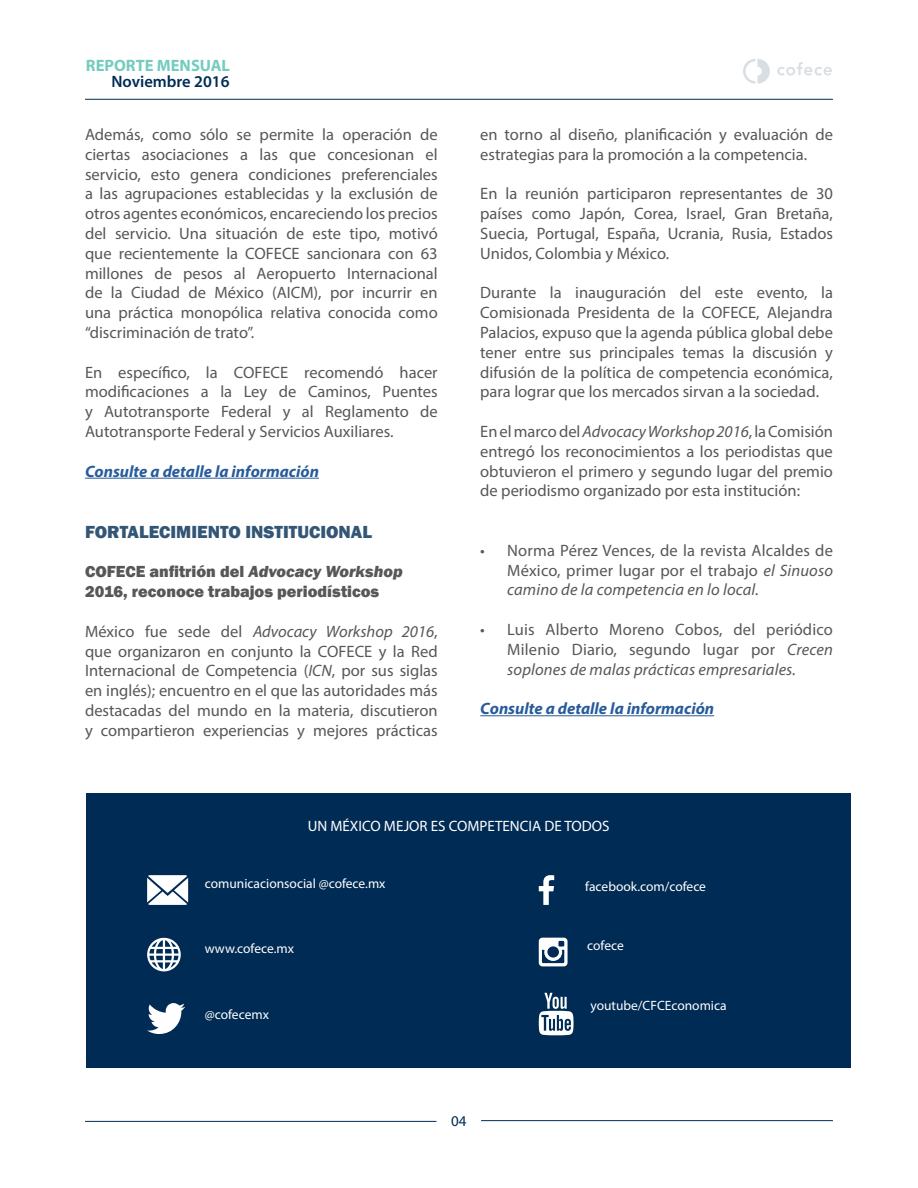
<style>
.page{position:relative;width:918px;height:1188px;background:#fff}
.page>*{position:absolute;margin:0;border:0;box-sizing:border-box;transform-origin:0 0}
.Cuerpo_de_texto{font:800 18px "Franklin Gothic";color:#335676}
.Cuerpo_de_texto-2{font:16.5px/19.8px "Myriad Pro";color:#575756;text-align:justify}
.Subtítulos_Cuerpo_Te{font:800 16.5px/19.8px "Franklin Gothic";color:#575756}
.Cuerpo_de_texto-3{font:italic 700 16.5px "Myriad Pro";color:#275b9b}
.t1{font:700 16.5px "Myriad Pro";color:#73ccbd}
.t2{font:600 16.5px "Myriad Pro";color:#002b54}
.t3{font:15px "Myriad Pro";color:#fff}
.t4{font:15px "Myriad Pro";color:#002b54}
.Cuerpo_de_texto-4{font:13.5px "Myriad Pro";color:#fff}
.s1{font-style:italic}
</style>
<div class="page">
<hr style="left:85px;top:478px;width:234px;height:1px;background:#275b9b">
<hr style="left:85px;top:1121px;width:351px;height:1px;background:#002b54">
<hr style="left:481px;top:1120px;width:352px;height:1px;background:#002b54">
<hr style="left:85px;top:99px;width:748px;height:1px;background:#002b54">
<svg style="left:743px;top:59px;width:27px;height:25px"></svg>
<svg style="left:777px;top:62px;width:55px;height:14px"></svg>
<hr style="left:480px;top:715px;width:234px;height:1px;background:#275b9b">
<div style="left:86px;top:793px;width:764px;height:274px;background:#002b54"></div>
<svg style="left:147px;top:875px;width:41px;height:30px"></svg>
<svg style="left:147px;top:1003px;width:38px;height:31px"></svg>
<svg style="left:147px;top:938px;width:34px;height:33px"></svg>
<svg style="left:539px;top:875px;width:15px;height:30px"></svg>
<svg style="left:539px;top:938px;width:29px;height:28px"></svg>
<svg style="left:539px;top:993px;width:35px;height:42px"></svg>
<p class="t1" style="left:86px;top:55px;width:146px">REPORTE MENSUAL</p>
<p class="t2" style="left:111px;top:71px;width:120px">Noviembre 2016</p>
<p class="Cuerpo_de_texto-2" style="left:85px;top:124px;width:354px">Además, como sólo se permite la operación de ciertas asociaciones a las que concesionan el servicio, esto genera condiciones preferenciales a las agrupaciones establecidas y la exclusión de otros agentes económicos, encareciendo los precios del servicio. Una situación de este tipo, motivó que recientemente la COFECE sancionara con 63 millones de pesos al Aeropuerto Internacional de la Ciudad de México (AICM), por incurrir en una práctica monopólica relativa conocida como “discriminación de trato”.</p>
<p class="Cuerpo_de_texto-2" style="left:85px;top:362px;width:354px">En específico, la COFECE recomendó hacer modificaciones a la Ley de Caminos, Puentes y Autotransporte Federal y al Reglamento de Autotransporte Federal y Servicios Auxiliares.</p>
<p class="Cuerpo_de_texto-3" style="left:85px;top:460px;width:235px">Consulte a detalle la información</p>
<p class="Cuerpo_de_texto" style="left:85px;top:520px;width:289px">FORTALECIMIENTO INSTITUCIONAL</p>
<p class="Subtítulos_Cuerpo_Te" style="left:85px;top:562px;width:319px">COFECE anfitrión del <span class="s1">Advocacy Workshop<br></span>2016, reconoce trabajos periodísticos</p>
<p class="Cuerpo_de_texto-2" style="left:85px;top:621px;width:354px">México fue sede del <span class="s1">Advocacy Workshop 2016</span>, que organizaron en conjunto la COFECE y la Red Internacional de Competencia (<span class="s1">ICN</span>, por sus siglas en inglés); encuentro en el que las autoridades más destacadas del mundo en la materia, discutieron y compartieron experiencias y mejores prácticas</p>
<p class="Cuerpo_de_texto-2" style="left:480px;top:124px;width:354px">en torno al diseño, planificación y evaluación de estrategias para la promoción a la competencia.</p>
<p class="Cuerpo_de_texto-2" style="left:480px;top:184px;width:354px">En la reunión participaron representantes de 30 países como Japón, Corea, Israel, Gran Bretaña, Suecia, Portugal, España, Ucrania, Rusia, Estados Unidos, Colombia y México.</p>
<p class="Cuerpo_de_texto-2" style="left:480px;top:283px;width:354px">Durante la inauguración del este evento, la Comisionada Presidenta de la COFECE, Alejandra Palacios, expuso que la agenda pública global debe tener entre sus principales temas la discusión y difusión de la política de competencia económica, para lograr que los mercados sirvan a la sociedad.</p>
<p class="Cuerpo_de_texto-2" style="left:480px;top:421px;width:354px">En el marco del <span class="s1">Advocacy Workshop 2016</span>, la Comisión entregó los reconocimientos a los periodistas que obtuvieron el primero y segundo lugar del premio de periodismo organizado por esta institución:</p>
<p class="Cuerpo_de_texto-2" style="left:507px;top:540px;width:327px;text-indent:-27px">• Norma Pérez Vences, de la revista Alcaldes de México, primer lugar por el trabajo <span class="s1">el Sinuoso camino de la competencia en lo local.</span></p>
<p class="Cuerpo_de_texto-2" style="left:507px;top:619px;width:327px;text-indent:-27px">• Luis Alberto Moreno Cobos, del periódico Milenio Diario, segundo lugar por <span class="s1">Crecen soplones de malas prácticas empresariales.</span></p>
<p class="Cuerpo_de_texto-3" style="left:480px;top:698px;width:235px">Consulte a detalle la información</p>
<p class="t3" style="left:308px;top:816px;width:303px">UN MÉXICO MEJOR ES COMPETENCIA DE TODOS</p>
<p class="Cuerpo_de_texto-4" style="left:205px;top:876px;width:182px">comunicacionsocial @cofece.mx</p>
<p class="Cuerpo_de_texto-4" style="left:205px;top:940px;width:91px">www.cofece.mx</p>
<p class="Cuerpo_de_texto-4" style="left:205px;top:1006px;width:66px">@cofecemx</p>
<p class="t4" style="left:451px;top:1112px;width:17px">04</p>
<p class="Cuerpo_de_texto-4" style="left:585px;top:878px;width:122px">facebook.com/cofece</p>
<p class="Cuerpo_de_texto-4" style="left:587px;top:937px;width:38px">cofece</p>
<p class="Cuerpo_de_texto-4" style="left:591px;top:997px;width:138px">youtube/CFCEconomica</p>
</div>
